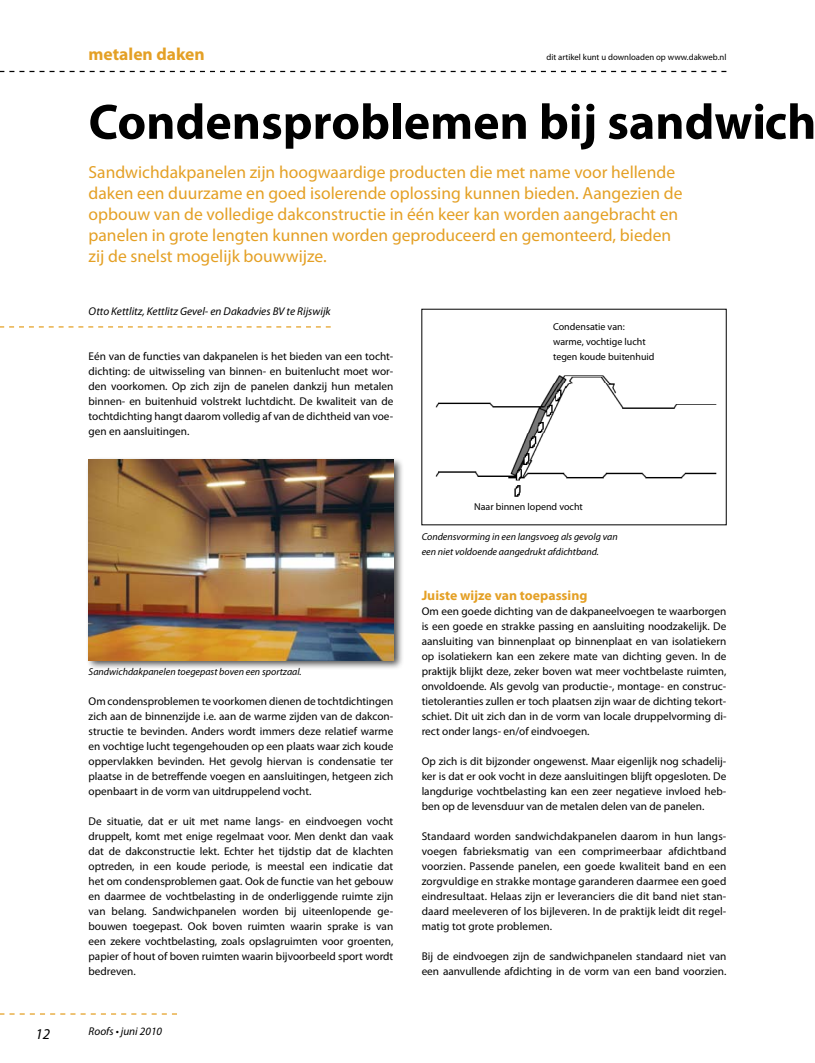
<style>
.page{position:relative;width:815px;height:1063px;background:#fff}
.page>*{position:absolute;margin:0;border:0;box-sizing:border-box;transform-origin:0 0}
.t1{font:700 50px "Myriad Pro";color:#000}
.t2{font:17.5px/21px "Myriad Pro";color:#e4a025}
.t3{font:700 17.5px "Myriad Pro";color:#e4a025}
.t4{font:italic 15px "Myriad Pro";color:#000}
.t5{font:700 13.75px "Myriad Pro";color:#e4a025}
.t6{font:11.25px/15px "Myriad Pro";color:#000;text-align:justify}
.t7{font:italic 11.25px "Myriad Pro";color:#000}
.t8{font:italic 10px/15px "Myriad Pro";color:#000}
.t9{font:10px/15px "Myriad Pro";color:#000}
.t10{font:8.75px "Myriad Pro";color:#000}
</style>
<div class="page">
<svg style="left:0;top:71px;width:726px;height:1px"></svg>
<svg style="left:0;top:1013px;width:177px;height:2px"></svg>
<div style="left:85px;top:456px;width:319px;height:215px;background:#000;opacity:.7"></div>
<img style="left:89px;top:460px;width:304px;height:200px">
<img style="left:435px;top:375px;width:282px;height:122px">
<svg style="left:0;top:326px;width:331px;height:2px"></svg>
<h3 class="t4" style="left:35px;top:1025px;width:16px">12</h3>
<h2 class="t3" style="left:89px;top:43px;width:118px">metalen daken</h2>
<p class="t10" style="left:546px;top:52px;width:181px">dit artikel kunt u downloaden op www.dakweb.nl</p>
<h1 class="t1" style="left:89px;top:89px;width:729px">Condensproblemen bij sandwich</h1>
<p class="t2" style="left:89px;top:161px;width:595px">Sandwichdakpanelen zijn hoogwaardige producten die met name voor hellende daken een duurzame en goed isolerende oplossing kunnen bieden. Aangezien de opbouw van de volledige dakconstructie in één keer kan worden aangebracht en panelen in grote lengten kunnen worden geproduceerd en gemonteerd, bieden zij de snelst mogelijk bouwwijze.</p>
<p class="t7" style="left:89px;top:304px;width:244px">Otto Kettlitz, Kettlitz Gevel- en Dakadvies BV te Rijswijk</p>
<p class="t6" style="left:89px;top:348px;width:306px">Eén van de functies van dakpanelen is het bieden van een tocht&shy;dichting: de uitwisseling van binnen- en buitenlucht moet wor&shy;den voorkomen. Op zich zijn de panelen dankzij hun metalen binnen- en buitenhuid volstrekt luchtdicht. De kwaliteit van de tochtdichting hangt daarom volledig af van de dichtheid van voe&shy;gen en aansluitingen.</p>
<p class="t8" style="left:89px;top:664px;width:215px">Sandwichdakpanelen toegepast boven een sportzaal.</p>
<p class="t6" style="left:89px;top:694px;width:306px">Om condensproblemen te voorkomen dienen de tochtdichtingen zich aan de binnenzijde i.e. aan de warme zijden van de dakcon&shy;structie te bevinden. Anders wordt immers deze relatief warme en vochtige lucht tegengehouden op een plaats waar zich koude oppervlakken bevinden. Het gevolg hiervan is condensatie ter plaatse in de betreffende voegen en aansluitingen, hetgeen zich openbaart in de vorm van uitdruppelend vocht.</p>
<p class="t6" style="left:89px;top:814px;width:306px">De situatie, dat er uit met name langs- en eindvoegen vocht druppelt, komt met enige regelmaat voor. Men denkt dan vaak dat de dakconstructie lekt. Echter het tijdstip dat de klachten optreden, in een koude periode, is meestal een indicatie dat het om condensproblemen gaat. Ook de functie van het gebouw en daarmee de vochtbelasting in de onderliggende ruimte zijn van belang. Sandwichpanelen worden bij uiteenlopende ge&shy;bouwen toegepast. Ook boven ruimten waarin sprake is van een zekere vochtbelasting, zoals opslagruimten voor groenten, papier of hout of boven ruimten waarin bijvoorbeeld sport wordt bedreven.</p>
<p class="t7" style="left:89px;top:1024px;width:75px">Roofs • juni 2010</p>
<p class="t9" style="left:553px;top:319px;width:103px">Condensatie van: warme, vochtige lucht tegen koude buitenhuid</p>
<p class="t9" style="left:474px;top:499px;width:110px">Naar binnen lopend vocht</p>
<p class="t8" style="left:422px;top:529px;width:198px">Condensvorming in een langsvoeg als gevolg van een niet voldoende aangedrukt afdichtband.</p>
<p class="t5" style="left:422px;top:586px;width:167px">Juiste wijze van toepassing</p>
<p class="t6" style="left:422px;top:604px;width:306px">Om een goede dichting van de dakpaneelvoegen te waarborgen is een goede en strakke passing en aansluiting noodzakelijk. De aansluiting van binnenplaat op binnenplaat en van isolatiekern op isolatiekern kan een zekere mate van dichting geven. In de praktijk blijkt deze, zeker boven wat meer vochtbelaste ruimten, onvoldoende. Als gevolg van productie-, montage- en construc&shy;tietoleranties zullen er toch plaatsen zijn waar de dichting tekort&shy;schiet. Dit uit zich dan in de vorm van locale druppelvorming di&shy;rect onder langs- en/of eindvoegen.</p>
<p class="t6" style="left:422px;top:754px;width:306px">Op zich is dit bijzonder ongewenst. Maar eigenlijk nog schadelij&shy;ker is dat er ook vocht in deze aansluitingen blijft opgesloten. De langdurige vochtbelasting kan een zeer negatieve invloed heb&shy;ben op de levensduur van de metalen delen van de panelen.</p>
<p class="t6" style="left:422px;top:829px;width:306px">Standaard worden sandwichdakpanelen daarom in hun langs&shy;voegen fabrieksmatig van een comprimeerbaar afdichtband voorzien. Passende panelen, een goede kwaliteit band en een zorgvuldige en strakke montage garanderen daarmee een goed eindresultaat. Helaas zijn er leveranciers die dit band niet stan&shy;daard meeleveren of los bijleveren. In de praktijk leidt dit regel&shy;matig tot grote problemen.</p>
<p class="t6" style="left:422px;top:948px;width:306px">Bij de eindvoegen zijn de sandwichpanelen standaard niet van een aanvullende afdichting in de vorm van een band voorzien.</p>
</div>
